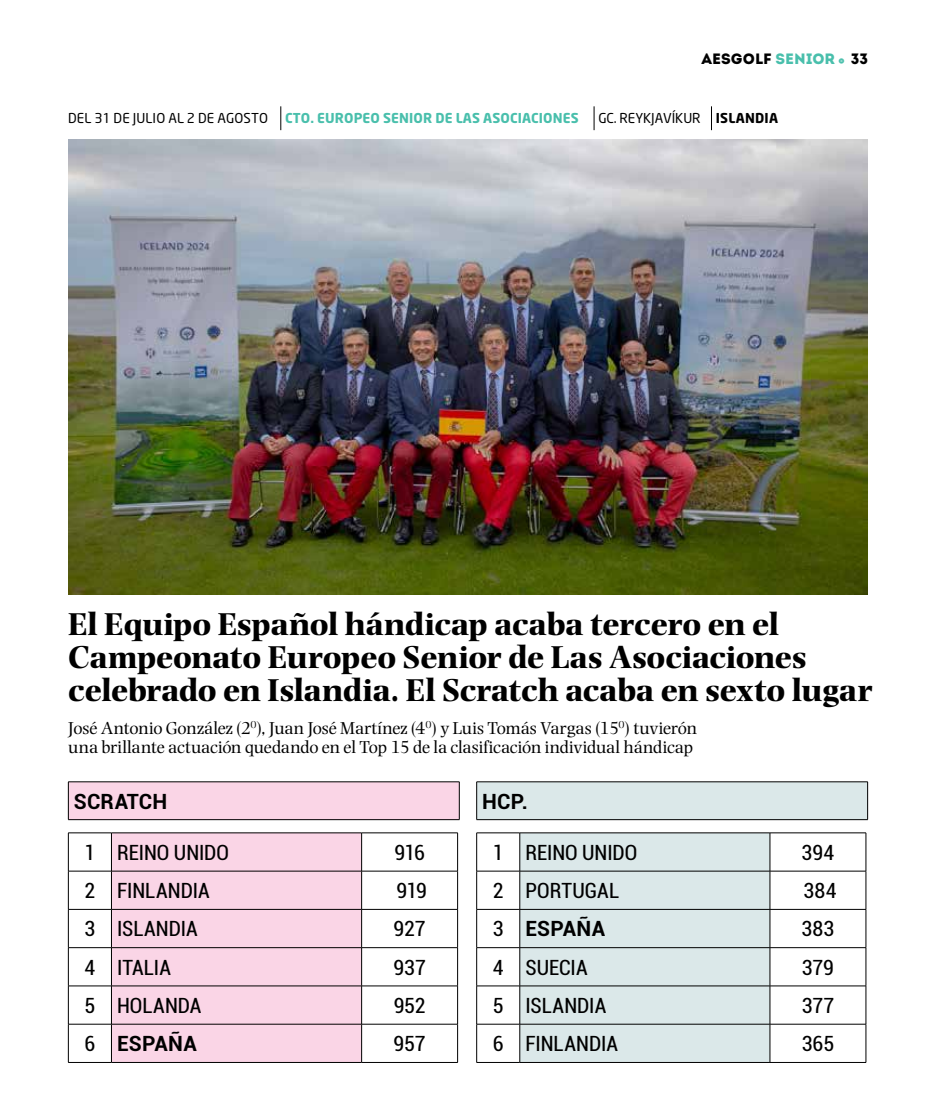
<style>
.page{position:relative;width:936px;height:1106px;background:#fff}
.page>*{position:absolute;margin:0;border:0;box-sizing:border-box;transform-origin:0 0}
.t1{font:700 33px/33px "Photina MT Std";letter-spacing:-.01em;color:#000}
.t2{font:condensed 21px "Roboto";color:#000}
.t3{font:700 21px "Roboto";letter-spacing:.005em;color:#000}
.t4{font:18px/19.5px "Photina MT Std";letter-spacing:-.01em;color:#000}
.t5{font:15px "Intro";letter-spacing:.005em;color:#000}
.t6{font:13.5px "Neo Sans";letter-spacing:.01em;color:#000}
.t7{font:700 13.5px "Neo Sans";letter-spacing:.01em;color:#49bfac}
.s1{color:#49bfac}
.s2{font-family:"Intro Cond Light Free";font-size:8.7px;color:#49bfac}
.s3{font-weight:700}
.s4{font-weight:400;font-stretch:condensed}
</style>
<div class="page">
<svg style="left:280px;top:106px;width:1px;height:24px"></svg>
<svg style="left:593px;top:106px;width:1px;height:24px"></svg>
<svg style="left:711px;top:106px;width:1px;height:24px"></svg>
<img style="left:68px;top:139px;width:799px;height:455px">
<svg style="left:69px;top:833px;width:388px;height:229px"></svg>
<div style="left:112px;top:833px;width:249px;height:229px;background:#fad5e6"></div>
<hr style="left:68px;top:832px;width:43px;height:1px;background:#000">
<hr style="left:68px;top:833px;width:1px;height:38px;background:#000">
<hr style="left:111px;top:832px;width:250px;height:1px;background:#000">
<hr style="left:111px;top:833px;width:1px;height:38px;background:#000">
<hr style="left:361px;top:832px;width:97px;height:1px;background:#000">
<hr style="left:361px;top:833px;width:1px;height:38px;background:#000">
<hr style="left:457px;top:833px;width:1px;height:38px;background:#000">
<hr style="left:68px;top:870px;width:43px;height:1px;background:#000">
<hr style="left:68px;top:871px;width:1px;height:38px;background:#000">
<hr style="left:111px;top:870px;width:250px;height:1px;background:#000">
<hr style="left:111px;top:871px;width:1px;height:38px;background:#000">
<hr style="left:361px;top:870px;width:97px;height:1px;background:#000">
<hr style="left:361px;top:871px;width:1px;height:38px;background:#000">
<hr style="left:457px;top:871px;width:1px;height:38px;background:#000">
<hr style="left:68px;top:909px;width:43px;height:1px;background:#000">
<hr style="left:68px;top:909px;width:1px;height:38px;background:#000">
<hr style="left:111px;top:909px;width:250px;height:1px;background:#000">
<hr style="left:111px;top:909px;width:1px;height:38px;background:#000">
<hr style="left:361px;top:909px;width:97px;height:1px;background:#000">
<hr style="left:361px;top:909px;width:1px;height:38px;background:#000">
<hr style="left:457px;top:909px;width:1px;height:38px;background:#000">
<hr style="left:68px;top:947px;width:43px;height:1px;background:#000">
<hr style="left:68px;top:947px;width:1px;height:38px;background:#000">
<hr style="left:111px;top:947px;width:250px;height:1px;background:#000">
<hr style="left:111px;top:947px;width:1px;height:38px;background:#000">
<hr style="left:361px;top:947px;width:97px;height:1px;background:#000">
<hr style="left:361px;top:947px;width:1px;height:38px;background:#000">
<hr style="left:457px;top:947px;width:1px;height:38px;background:#000">
<hr style="left:68px;top:985px;width:43px;height:1px;background:#000">
<hr style="left:68px;top:986px;width:1px;height:38px;background:#000">
<hr style="left:111px;top:985px;width:250px;height:1px;background:#000">
<hr style="left:111px;top:986px;width:1px;height:38px;background:#000">
<hr style="left:361px;top:985px;width:97px;height:1px;background:#000">
<hr style="left:361px;top:986px;width:1px;height:38px;background:#000">
<hr style="left:457px;top:986px;width:1px;height:38px;background:#000">
<hr style="left:68px;top:1023px;width:43px;height:1px;background:#000">
<hr style="left:68px;top:1024px;width:1px;height:38px;background:#000">
<hr style="left:111px;top:1023px;width:250px;height:1px;background:#000">
<hr style="left:111px;top:1024px;width:1px;height:38px;background:#000">
<hr style="left:361px;top:1023px;width:97px;height:1px;background:#000">
<hr style="left:361px;top:1024px;width:1px;height:38px;background:#000">
<hr style="left:457px;top:1024px;width:1px;height:38px;background:#000">
<hr style="left:68px;top:1062px;width:43px;height:1px;background:#000">
<hr style="left:111px;top:1062px;width:250px;height:1px;background:#000">
<hr style="left:361px;top:1062px;width:97px;height:1px;background:#000">
<div style="left:68px;top:781px;width:391px;height:38px;background:#fad5e6"></div>
<hr style="left:68px;top:781px;width:391px;height:1px;background:#000">
<hr style="left:68px;top:782px;width:1px;height:37px;background:#000">
<hr style="left:459px;top:782px;width:1px;height:37px;background:#000">
<hr style="left:68px;top:819px;width:391px;height:1px;background:#000">
<svg style="left:477px;top:833px;width:388px;height:229px"></svg>
<div style="left:520px;top:833px;width:249px;height:229px;background:#dbe8e9"></div>
<hr style="left:476px;top:832px;width:43px;height:1px;background:#000">
<hr style="left:476px;top:833px;width:1px;height:38px;background:#000">
<hr style="left:519px;top:832px;width:250px;height:1px;background:#000">
<hr style="left:519px;top:833px;width:1px;height:38px;background:#000">
<hr style="left:769px;top:832px;width:97px;height:1px;background:#000">
<hr style="left:769px;top:833px;width:1px;height:38px;background:#000">
<hr style="left:865px;top:833px;width:1px;height:38px;background:#000">
<hr style="left:476px;top:870px;width:43px;height:1px;background:#000">
<hr style="left:476px;top:871px;width:1px;height:38px;background:#000">
<hr style="left:519px;top:870px;width:250px;height:1px;background:#000">
<hr style="left:519px;top:871px;width:1px;height:38px;background:#000">
<hr style="left:769px;top:870px;width:97px;height:1px;background:#000">
<hr style="left:769px;top:871px;width:1px;height:38px;background:#000">
<hr style="left:865px;top:871px;width:1px;height:38px;background:#000">
<hr style="left:476px;top:909px;width:43px;height:1px;background:#000">
<hr style="left:476px;top:909px;width:1px;height:38px;background:#000">
<hr style="left:519px;top:909px;width:250px;height:1px;background:#000">
<hr style="left:519px;top:909px;width:1px;height:38px;background:#000">
<hr style="left:769px;top:909px;width:97px;height:1px;background:#000">
<hr style="left:769px;top:909px;width:1px;height:38px;background:#000">
<hr style="left:865px;top:909px;width:1px;height:38px;background:#000">
<hr style="left:476px;top:947px;width:43px;height:1px;background:#000">
<hr style="left:476px;top:947px;width:1px;height:38px;background:#000">
<hr style="left:519px;top:947px;width:250px;height:1px;background:#000">
<hr style="left:519px;top:947px;width:1px;height:38px;background:#000">
<hr style="left:769px;top:947px;width:97px;height:1px;background:#000">
<hr style="left:769px;top:947px;width:1px;height:38px;background:#000">
<hr style="left:865px;top:947px;width:1px;height:38px;background:#000">
<hr style="left:476px;top:985px;width:43px;height:1px;background:#000">
<hr style="left:476px;top:986px;width:1px;height:38px;background:#000">
<hr style="left:519px;top:985px;width:250px;height:1px;background:#000">
<hr style="left:519px;top:986px;width:1px;height:38px;background:#000">
<hr style="left:769px;top:985px;width:97px;height:1px;background:#000">
<hr style="left:769px;top:986px;width:1px;height:38px;background:#000">
<hr style="left:865px;top:986px;width:1px;height:38px;background:#000">
<hr style="left:476px;top:1023px;width:43px;height:1px;background:#000">
<hr style="left:476px;top:1024px;width:1px;height:38px;background:#000">
<hr style="left:519px;top:1023px;width:250px;height:1px;background:#000">
<hr style="left:519px;top:1024px;width:1px;height:38px;background:#000">
<hr style="left:769px;top:1023px;width:97px;height:1px;background:#000">
<hr style="left:769px;top:1024px;width:1px;height:38px;background:#000">
<hr style="left:865px;top:1024px;width:1px;height:38px;background:#000">
<hr style="left:476px;top:1062px;width:43px;height:1px;background:#000">
<hr style="left:519px;top:1062px;width:250px;height:1px;background:#000">
<hr style="left:769px;top:1062px;width:97px;height:1px;background:#000">
<div style="left:476px;top:781px;width:391px;height:38px;background:#dbe8e9"></div>
<hr style="left:476px;top:781px;width:391px;height:1px;background:#000">
<hr style="left:476px;top:782px;width:1px;height:37px;background:#000">
<hr style="left:867px;top:782px;width:1px;height:37px;background:#000">
<hr style="left:476px;top:819px;width:391px;height:1px;background:#000">
<p class="t5" style="left:701px;top:50px;width:168px">AESGOLF <span class="s1">SENIOR</span> <span class="s2">-</span> 33</p>
<p class="t6" style="left:68px;top:110px;width:201px">DEL 31 DE JULIO AL 2 DE AGOSTO</p>
<p class="t7" style="left:285px;top:110px;width:295px">CTO. EUROPEO SENIOR DE LAS ASOCIACIONES</p>
<p class="t6" style="left:598px;top:110px;width:181px">GC. REYKJAVÍKUR <span class="s3">ISLANDIA</span></p>
<h1 class="t1" style="left:68px;top:608px;width:806px">El Equipo Español hándicap acaba tercero en el<br>Campeonato Europeo Senior de Las Asociaciones celebrado en Islandia. El Scratch acaba en sexto lugar</h1>
<p class="t4" style="left:68px;top:718px;width:630px">José Antonio González (2<sup>0</sup>), Juan José Martínez (4<sup>0</sup>) y Luis Tomás Vargas (15<sup>0</sup>) tuvierón una brillante actuación quedando en el Top 15 de la clasificación individual hándicap</p>
<p class="t3" style="left:74px;top:786px;width:95px">SCRATCH</p>
<p class="t2" style="left:84px;top:837px;width:146px">1 REINO UNIDO</p>
<p class="t2" style="left:394px;top:837px;width:32px">916</p>
<p class="t2" style="left:84px;top:876px;width:127px">2 FINLANDIA</p>
<p class="t2" style="left:396px;top:876px;width:32px">919</p>
<p class="t2" style="left:84px;top:914px;width:115px">3 ISLANDIA</p>
<p class="t2" style="left:393px;top:914px;width:34px">927</p>
<p class="t2" style="left:84px;top:952px;width:88px">4 ITALIA</p>
<p class="t2" style="left:393px;top:952px;width:34px">937</p>
<p class="t2" style="left:84px;top:990px;width:118px">5 HOLANDA</p>
<p class="t2" style="left:393px;top:990px;width:33px">952</p>
<p class="t3" style="left:84px;top:1028px;width:114px"><span class="s4">6</span> ESPAÑA</p>
<p class="t2" style="left:393px;top:1029px;width:34px">957</p>
<p class="t3" style="left:482px;top:786px;width:47px">HCP.</p>
<p class="t2" style="left:493px;top:837px;width:146px">1 REINO UNIDO</p>
<p class="t2" style="left:801px;top:837px;width:34px">394</p>
<p class="t2" style="left:493px;top:876px;width:128px">2 PORTUGAL</p>
<p class="t2" style="left:803px;top:876px;width:35px">384</p>
<p class="t3" style="left:493px;top:914px;width:114px"><span class="s4">3</span> ESPAÑA</p>
<p class="t2" style="left:801px;top:914px;width:34px">383</p>
<p class="t2" style="left:493px;top:952px;width:96px">4 SUECIA</p>
<p class="t2" style="left:801px;top:952px;width:34px">379</p>
<p class="t2" style="left:493px;top:990px;width:115px">5 ISLANDIA</p>
<p class="t2" style="left:801px;top:990px;width:34px">377</p>
<p class="t2" style="left:493px;top:1029px;width:127px">6 FINLANDIA</p>
<p class="t2" style="left:801px;top:1029px;width:34px">365</p>
</div>
